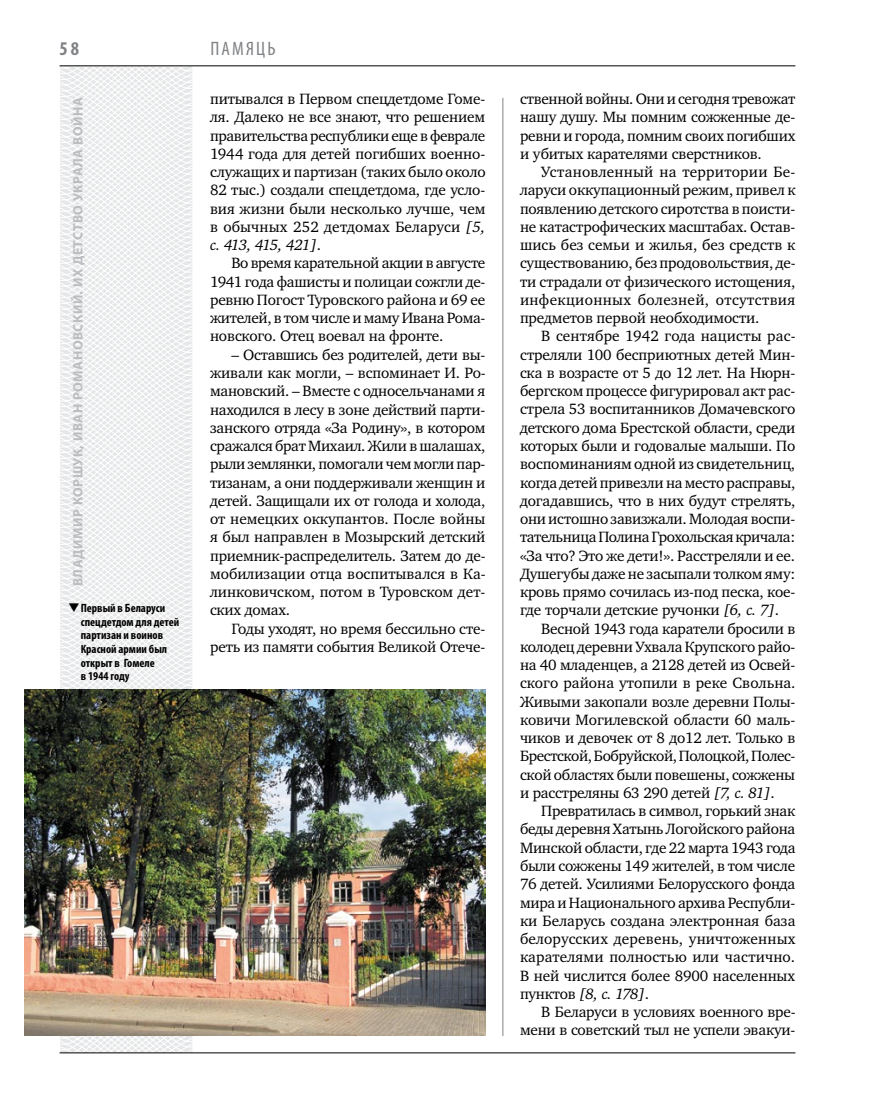
<style>
.page{position:relative;width:872px;height:1106px;background:#fff}
.page>*{position:absolute;margin:0;border:0;box-sizing:border-box;transform-origin:0 0}
.t1{font:condensed 19.5px "Myriad Pro";color:#808285}
.t2{font:700 condensed 19.5px "Myriad Pro";color:#808285}
.t3{font:15.3px/18.3px "Charter C";letter-spacing:-.01em;color:#000;text-align:justify}
.t4{font:700 13.5px "Myriad Pro";letter-spacing:.04em;color:#bcbdc0}
.t5{font:700 condensed 12px/13.5px "Myriad Pro";color:#000}
.s1{font-style:italic}
</style>
<div class="page">
<svg style="left:24px;top:65px;width:227px;height:989px"></svg>
<hr style="left:502px;top:98px;width:1px;height:938px;background:#808285">
<hr style="left:60px;top:1052px;width:735px;height:1px;background:#000">
<hr style="left:60px;top:65px;width:735px;height:1px;background:#000">
<img style="left:24px;top:689px;width:461px;height:346px">
<svg style="left:80px;top:612px;width:12px;height:1px"></svg>
<p class="t2" style="left:60px;top:37px;width:21px">58</p>
<p class="t4" style="left:69px;top:586px;width:490px;rotate:-90deg">Владимир КОРШУК, Иван РОМАНОВСКИЙ. Их детство украла война</p>
<p class="t5" style="left:81px;top:601px;width:100px;text-indent:-13px">❑Первый в Беларуси спецдетдом для детей партизан и воинов<br>Красной армии был открыт в Гомеле<br>в 1944 году</p>
<p class="t1" style="left:210px;top:37px;width:67px">Памяць</p>
<p class="t3" style="left:210px;top:90px;width:277px">питывался в Первом спецдетдоме Гоме&shy;ля. Далеко не все знают, что решением правительства республики еще в феврале 1944 года для детей погибших военно&shy;служащих и партизан (таких было около 82 тыс.) создали спецдетдома, где усло&shy;вия жизни были несколько лучше, чем в обычных 252 детдомах Беларуси <span class="s1">[5, с. 413, 415, 421]</span>.</p>
<p class="t3" style="left:210px;top:254px;width:277px;text-indent:21px">Во время карательной акции в августе 1941 года фашисты и полицаи сожгли де&shy;ревню Погост Туровского района и 69 ее жителей, в том числе и маму Ивана Рома&shy;новского. Отец воевал на фронте.</p>
<p class="t3" style="left:210px;top:345px;width:277px;text-indent:21px">– Оставшись без родителей, дети вы&shy;живали как могли, – вспоминает И. Ро&shy;мановский. – Вместе с односельчанами я находился в лесу в зоне действий парти&shy;занского отряда «За Родину», в котором сражался брат Михаил. Жили в шалашах, рыли землянки, помогали чем могли пар&shy;тизанам, а они поддерживали женщин и детей. Защищали их от голода и холода, от немецких оккупантов. После войны я был направлен в Мозырский детский приемник-распределитель. Затем до де&shy;мобилизации отца воспитывался в Ка&shy;линковичском, потом в Туровском дет&shy;ских домах.</p>
<p class="t3" style="left:210px;top:619px;width:277px;text-align:right">Годы уходят, но время бессильно сте&shy;реть из памяти события Великой Отече-</p>
<p class="t3" style="left:520px;top:90px;width:277px">ственной войны. Они и сегодня тревожат нашу душу. Мы помним сожженные де&shy;ревни и города, помним своих погибших и убитых карателями сверстников.</p>
<p class="t3" style="left:520px;top:163px;width:277px;text-indent:21px">Установленный на территории Бе&shy;ларуси оккупационный режим, привел к появлению детского сиротства в поисти&shy;не катастрофических масштабах. Остав&shy;шись без семьи и жилья, без средств к существованию, без продовольствия, де&shy;ти страдали от физического истощения, инфекционных болезней, отсутствия предметов первой необходимости.</p>
<p class="t3" style="left:520px;top:327px;width:277px;text-indent:21px">В сентябре 1942 года нацисты рас&shy;стреляли 100 бесприютных детей Мин&shy;ска в возрасте от 5 до 12 лет. На Нюрн&shy;бергском процессе фигурировал акт рас&shy;стрела 53 воспитанников Домачевского детского дома Брестской области, среди которых были и годовалые малыши. По воспоминаниям одной из свидетельниц, когда детей привезли на место расправы, догадавшись, что в них будут стрелять, они истошно завизжали. Молодая воспи&shy;тательница Полина Грохольская кричала: «За что? Это же дети!». Расстреляли и ее.<br>Душегубы даже не засыпали толком яму: кровь прямо сочилась из-под песка, кое&shy;где торчали детские ручонки <span class="s1">[6, с. 7]</span>.</p>
<p class="t3" style="left:520px;top:619px;width:277px;text-indent:21px">Весной 1943 года каратели бросили в колодец деревни Ухвала Крупского райо&shy;на 40 младенцев, а 2128 детей из Освей&shy;ского района утопили в реке Свольна.<br>Живыми закопали возле деревни Полы&shy;ковичи Могилевской области 60 маль&shy;чиков и девочек от 8 до12 лет. Только в Брестской, Бобруйской, Полоцкой, Полес&shy;ской областях были повешены, сожжены и расстреляны 63 290 детей <span class="s1">[7, с. 81]</span>.</p>
<p class="t3" style="left:520px;top:802px;width:277px;text-indent:21px">Превратилась в символ, горький знак беды деревня Хатынь Логойского района Минской области, где 22 марта 1943 года были сожжены 149 жителей, в том числе 76 детей. Усилиями Белорусского фонда мира и Национального архива Республи&shy;ки Беларусь создана электронная база белорусских деревень, уничтоженных карателями полностью или частично.<br>В ней числится более 8900 населенных пунктов <span class="s1">[8, с. 178]</span>.</p>
<p class="t3" style="left:520px;top:1002px;width:277px;text-align:right">В Беларуси в условиях военного вре&shy;мени в советский тыл не успели эвакуи-</p>
</div>
